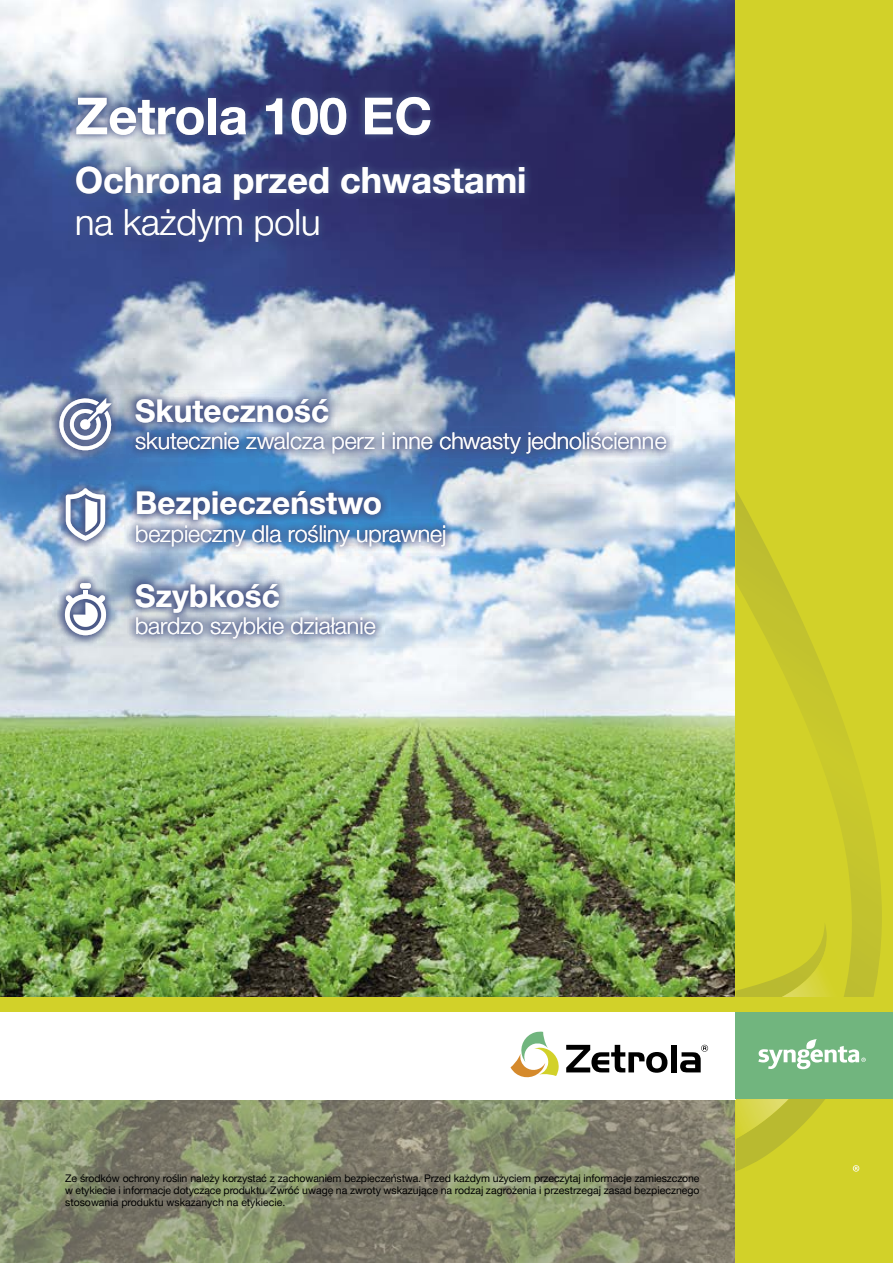
<style>
.page{position:relative;width:893px;height:1263px;background:#fff}
.page>*{position:absolute;margin:0;border:0;box-sizing:border-box;transform-origin:0 0}
.t1{font:700 51px "Helvetica Neue LT Pro";color:#fff}
.t2{font:700 36px "Helvetica Neue LT Pro";color:#fff}
.t3{font:300 36px "Helvetica Neue LT Pro";color:#fff}
.t4{font:700 31.35px "Helvetica Neue LT Pro";letter-spacing:.005em;color:#fff}
.t5{font:300 23.1px "Helvetica Neue LT Pro";color:#fff}
.t6{font:10.5px/12px "Helvetica Neue LT Pro";color:#000;text-align:justify}
</style>
<div class="page">
<img style="left:0;top:0;width:736px;height:997px">
<svg style="left:0;top:1100px;width:736px;height:163px;background:#85886d"></svg>
<div style="left:736px;top:0;width:157px;height:1263px;background:#d2d129"></div>
<svg style="left:736px;top:491px;width:146px;height:680px"></svg>
<div style="left:736px;top:997px;width:157px;height:102px;background:#71b57e"></div>
<div style="left:0;top:997px;width:893px;height:15px;background:#d2d129"></div>
<svg style="left:736px;top:936px;width:130px;height:203px"></svg>
<svg style="left:853px;top:1165px;width:6px;height:6px"></svg>
<svg style="left:510px;top:1031px;width:49px;height:47px"></svg>
<svg style="left:566px;top:1045px;width:101px;height:28px"></svg>
<div style="left:671px;top:1045px;width:5px;height:27px;background:#000"></div>
<svg style="left:680px;top:1045px;width:28px;height:27px"></svg>
<svg style="left:68px;top:89px;width:466px;height:162px;background:#414a7f"></svg>
<svg style="left:50px;top:389px;width:626px;height:259px;background:#97aecc"></svg>
<div style="left:80px;top:583px;width:11px;height:6px;background:#fff;border-radius:3px"></div>
<svg style="left:65px;top:590px;width:41px;height:45px"></svg>
<svg style="left:59px;top:396px;width:54px;height:57px"></svg>
<svg style="left:66px;top:488px;width:39px;height:53px"></svg>
<h1 class="t1" style="left:75px;top:85px;width:359px">Zetrola 100 EC</h1>
<h2 class="t2" style="left:75px;top:158px;width:453px">Ochrona przed chwastami</h2>
<h2 class="t3" style="left:75px;top:200px;width:247px">na każdym polu</h2>
<h3 class="t4" style="left:135px;top:391px;width:196px">Skuteczność</h3>
<h3 class="t5" style="left:135px;top:427px;width:533px">skutecznie zwalcza perz i inne chwasty jednoliścienne</h3>
<h3 class="t4" style="left:135px;top:483px;width:248px">Bezpieczeństwo</h3>
<h3 class="t5" style="left:135px;top:519px;width:313px">bezpieczny dla rośliny uprawnej</h3>
<h3 class="t4" style="left:135px;top:575px;width:146px">Szybkość</h3>
<h3 class="t5" style="left:135px;top:612px;width:242px">bardzo szybkie działanie</h3>
<p class="t6" style="left:65px;top:1172px;width:636px">Ze środków ochrony roślin należy korzystać z zachowaniem bezpieczeństwa. Przed każdym użyciem przeczytaj informacje zamieszczone w etykiecie i informacje dotyczące produktu. Zwróć uwagę na zwroty wskazujące na rodzaj zagrożenia i przestrzegaj zasad bezpiecznego stosowania produktu wskazanych na etykiecie.</p>
</div>
